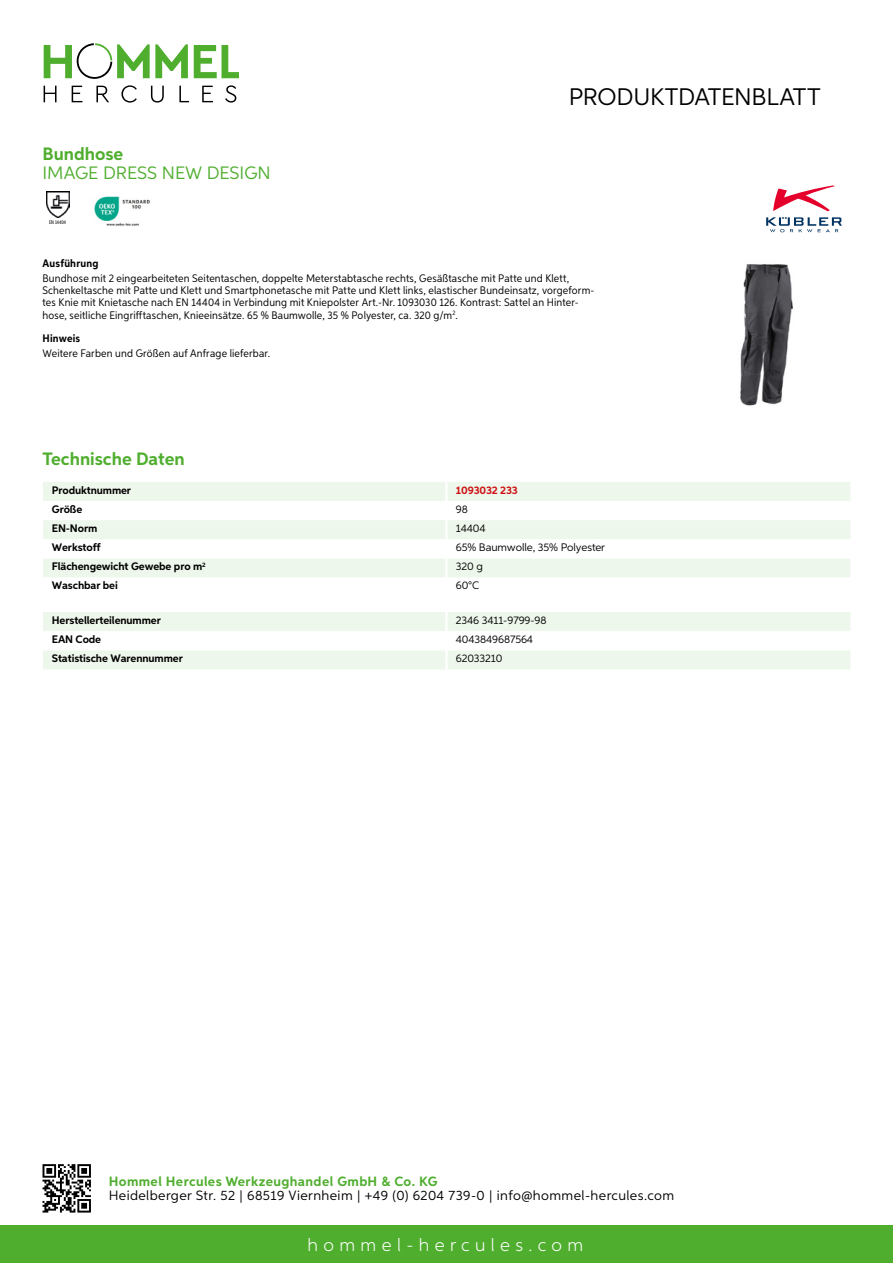
<style>
.page{position:relative;width:893px;height:1263px;background:#fff}
.page>*{position:absolute;margin:0;border:0;box-sizing:border-box;transform-origin:0 0}
.t1{font:24px "Aspira";letter-spacing:-.01em;color:#000}
.t2{font:700 18px "Aspira";color:#50ae2f}
.t3{font:300 18px "Aspira";letter-spacing:.3em;color:#fff}
.t4{font:18px "Aspira";color:#50ae2f}
.t5{font:13.5px "Aspira";letter-spacing:.03em;color:#000}
.t6{font:700 13.5px "Aspira";letter-spacing:.03em;color:#50ae2f}
.t7{font:10.95px/12px "Aspira Nar";letter-spacing:.015em;color:#000}
.t8{font:700 10.95px "Aspira";letter-spacing:-.01em;color:#000}
.t9{font:10.95px "Aspira";letter-spacing:-.01em;color:#000}
.t10{font:700 10.95px "Aspira Nar";letter-spacing:.02em;color:#000}
.t11{font:700 10.95px "Aspira";letter-spacing:-.01em;color:#cd1013}
.t12{font:5.25px "Aspira XX Nar";color:#000}
</style>
<div class="page">
<div style="left:0;top:1226px;width:893px;height:37px;background:#50ae2f"></div>
<svg style="left:43px;top:1164px;width:48px;height:48px"></svg>
<svg style="left:194px;top:45px;width:45px;height:33px"></svg>
<svg style="left:44px;top:43px;width:144px;height:36px"></svg>
<svg style="left:44px;top:86px;width:13px;height:16px"></svg>
<svg style="left:72px;top:86px;width:10px;height:16px"></svg>
<svg style="left:96px;top:86px;width:13px;height:16px"></svg>
<svg style="left:121px;top:85px;width:16px;height:18px"></svg>
<svg style="left:151px;top:86px;width:13px;height:17px"></svg>
<svg style="left:179px;top:86px;width:10px;height:16px"></svg>
<svg style="left:202px;top:86px;width:11px;height:16px"></svg>
<svg style="left:225px;top:85px;width:11px;height:18px"></svg>
<div style="left:43px;top:482px;width:807px;height:19px;background:#eef7eb"></div>
<svg style="left:43px;top:520px;width:807px;height:57px;fill:#eef7eb"></svg>
<hr style="left:445px;top:482px;width:3px;height:19px;background:#fff">
<hr style="left:445px;top:520px;width:3px;height:19px;background:#fff">
<hr style="left:445px;top:539px;width:3px;height:19px;background:#fff">
<hr style="left:445px;top:558px;width:3px;height:19px;background:#fff">
<svg style="left:43px;top:612px;width:807px;height:57px"></svg>
<hr style="left:445px;top:650px;width:3px;height:19px;background:#fff">
<img style="left:46px;top:191px;width:23px;height:27px">
<img style="left:94px;top:196px;width:56px;height:30px">
<img style="left:740px;top:264px;width:53px;height:142px">
<svg style="left:773px;top:185px;width:62px;height:26px"></svg>
<svg style="left:766px;top:217px;width:76px;height:15px"></svg>
<h2 class="t2" style="left:43px;top:142px;width:82px">Bundhose</h2>
<h2 class="t4" style="left:43px;top:162px;width:73px">IMAGE DRE</h2>
<h2 class="t4" style="left:137px;top:162px;width:132px">SS NEW DESIGN</h2>
<p class="t12" style="left:49px;top:219px;width:18px">EN 14404</p>
<h1 class="t1" style="left:569px;top:82px;width:253px">Produktdatenblatt</h1>
<p class="t10" style="left:43px;top:257px;width:58px">Ausführung</p>
<p class="t7" style="left:43px;top:273px;width:553px">Bundhose mit 2 eingearbeiteten Seitentaschen, doppelte Meterstabtasche rechts, Gesäßtasche mit Patte und Klett, Schenkeltasche mit Patte und Klett und Smartphonetasche mit Patte und Klett links, elastischer Bundeinsatz, vorgeform&shy;tes Knie mit Knietasche nach EN 14404 in Verbindung mit Kniepolster Art.-Nr. 1093030 126. Kontrast: Sattel an Hinter&shy;hose, seitliche Eingrifftaschen, Knieeinsätze. 65 % Baumwolle, 35 % Polyester, ca. 320 g/m<sup>2</sup>.</p>
<p class="t10" style="left:43px;top:331px;width:39px">Hinweis</p>
<p class="t7" style="left:43px;top:347px;width:229px">Weitere Farben und Größen auf Anfrage lieferbar.</p>
<h2 class="t2" style="left:43px;top:448px;width:144px">Technische Daten</h2>
<p class="t8" style="left:52px;top:483px;width:81px">Produktnummer</p>
<p class="t11" style="left:456px;top:483px;width:64px">1093032 233</p>
<p class="t8" style="left:52px;top:502px;width:32px">Größe</p>
<p class="t9" style="left:456px;top:502px;width:13px">98</p>
<p class="t8" style="left:52px;top:521px;width:47px">EN-Norm</p>
<p class="t9" style="left:456px;top:522px;width:31px">14404</p>
<p class="t8" style="left:52px;top:541px;width:50px">Werkstoff</p>
<p class="t9" style="left:456px;top:541px;width:151px">65% Baumwolle, 35% Polyester</p>
<p class="t8" style="left:52px;top:560px;width:155px">Flächengewicht Gewebe pro m<sup>2</sup></p>
<p class="t9" style="left:456px;top:560px;width:29px">320 g</p>
<p class="t8" style="left:52px;top:579px;width:68px">Waschbar bei</p>
<p class="t9" style="left:456px;top:579px;width:25px">60°C</p>
<p class="t8" style="left:52px;top:613px;width:111px">Herstellerteilenummer</p>
<p class="t9" style="left:456px;top:613px;width:92px">2346 3411-9799-98</p>
<p class="t8" style="left:52px;top:633px;width:51px">EAN Code</p>
<p class="t9" style="left:456px;top:633px;width:79px">4043849687564</p>
<p class="t8" style="left:52px;top:652px;width:132px">Statistische Warennummer</p>
<p class="t9" style="left:456px;top:652px;width:48px">62033210</p>
<p class="t6" style="left:109px;top:1172px;width:330px">Hommel Hercules Werkzeughandel GmbH &amp; Co. KG</p>
<p class="t5" style="left:109px;top:1187px;width:567px">Heidelberger Str. 52 | 68519 Viernheim | +49 (0) 6204 739-0 | info@hommel-hercules.com</p>
<h2 class="t3" style="left:307px;top:1234px;width:277px">hommel-hercules.com</h2>
</div>
